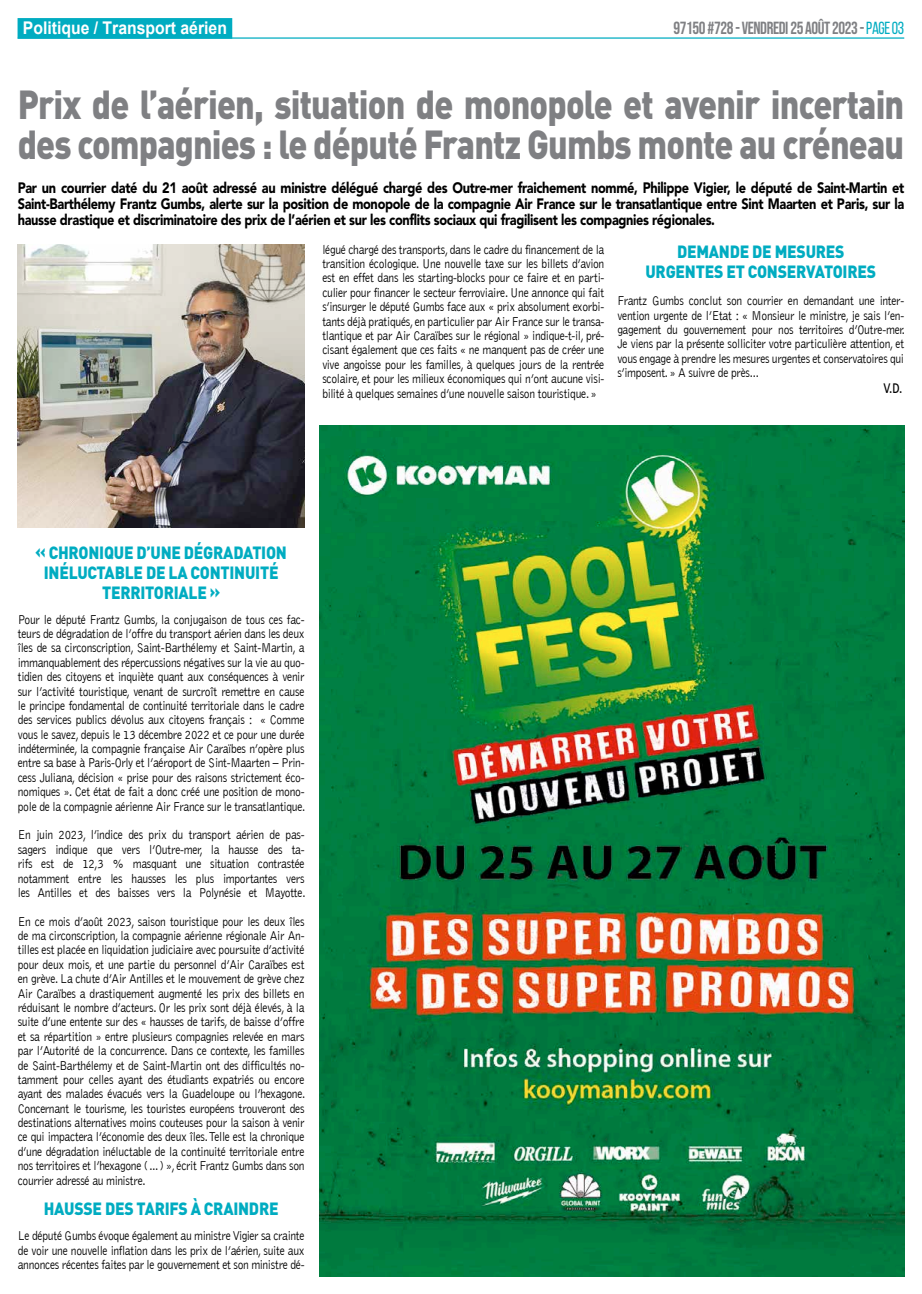
<style>
.page{position:relative;width:922px;height:1294px;background:#fff}
.page>*{position:absolute;margin:0;border:0;box-sizing:border-box;transform-origin:0 0}
.t1{font:900 40px/40px "DIN Pro";letter-spacing:-.025em;color:#7f8083;scale:.85 1}
.t2{font:900 17.5px/20px "DIN Pro";letter-spacing:-.015em;color:#00acc1;text-align:center;scale:.9 1}
.t3{font:17.5px "Bebas Neue";letter-spacing:-.025em;color:#7f8083;scale:.96 1}
.t4{font:700 17.5px "Arial";color:#fff;scale:.9 1}
.t5{font:900 15px/15.6px "Avenir";letter-spacing:-.025em;color:#000;text-align:justify;scale:.85 1}
.t6{font:300 13.12px/14.4px "Bell Gothic";letter-spacing:-.025em;color:#000;text-align:justify;scale:.88 1}
.t7{font:700 13.12px "Bell Gothic";color:#000;scale:.88 1}
.s1{color:#00acc1}
</style>
<div class="page">
<img style="left:319px;top:425px;width:584px;height:851px">
<hr style="left:18px;top:37px;width:886px;height:2px;background:#00acc1">
<div style="left:18px;top:18px;width:214px;height:21px;background:#00acc1"></div>
<img style="left:18px;top:244px;width:286px;height:283px">
<h2 class="t4" style="left:23px;top:16px;width:228px">Politique / Transport aérien</h2>
<h2 class="t3" style="left:673px;top:18px;width:242px">97150 #728 - VENDREDI 25 AOÛT 2023 - <span class="s1">PAGE 03</span></h2>
<h1 class="t1" style="left:18px;top:83px;width:1044px">Prix de l’aérien, situation de monopole et avenir incertain des compagnies : le député Frantz Gumbs monte au créneau</h1>
<p class="t5" style="left:18px;top:181px;width:1044px">Par un courrier daté du 21 août adressé au ministre délégué chargé des Outre-mer fraichement nommé, Philippe Vigier, le député de Saint-Martin et Saint-Barthélemy Frantz Gumbs, alerte sur la position de monopole de la compagnie Air France sur le transatlantique entre Sint Maarten et Paris, sur la hausse drastique et discriminatoire des prix de l’aérien et sur les conflits sociaux qui fragilisent les compagnies régionales.</p>
<p class="t6" style="left:322px;top:242px;width:322px">légué chargé des transports, dans le cadre du financement de la transition écologique. Une nouvelle taxe sur les billets d’avion est en effet dans les starting-blocks pour ce faire et en parti&shy;culier pour financer le secteur ferroviaire. Une annonce qui fait s’insurger le député Gumbs face aux « prix absolument exorbi&shy;tants déjà pratiqués, en particulier par Air France sur le transa&shy;tlantique et par Air Caraïbes sur le régional » indique-t-il, pré&shy;cisant également que ces faits « ne manquent pas de créer une vive angoisse pour les familles, à quelques jours de la rentrée scolaire, et pour les milieux économiques qui n’ont aucune visi&shy;bilité à quelques semaines d’une nouvelle saison touristique. »</p>
<h2 class="t2" style="left:645px;top:241px;width:258px">DEMANDE DE MESURES<br>URGENTES ET CONSERVATOIRES</h2>
<p class="t6" style="left:617px;top:294px;width:328px">Frantz Gumbs conclut son courrier en demandant une inter&shy;vention urgente de l’Etat : « Monsieur le ministre, je sais l’en&shy;gagement du gouvernement pour nos territoires d’Outre-mer.<br>Je viens par la présente solliciter votre particulière attention, et vous engage à prendre les mesures urgentes et conservatoires qui s’imposent. » A suivre de près...</p>
<p class="t7" style="left:882px;top:380px;width:23px">V.D.</p>
<h2 class="t2" style="left:35px;top:541px;width:281px">« CHRONIQUE D’UNE DÉGRADATION<br>INÉLUCTABLE DE LA CONTINUITÉ<br>TERRITORIALE »</h2>
<p class="t6" style="left:18px;top:612px;width:328px">Pour le député Frantz Gumbs, la conjugaison de tous ces fac&shy;teurs de dégradation de l’offre du transport aérien dans les deux îles de sa circonscription, Saint-Barthélemy et Saint-Martin, a immanquablement des répercussions négatives sur la vie au quo&shy;tidien des citoyens et inquiète quant aux conséquences à venir sur l’activité touristique, venant de surcroît remettre en cause le principe fondamental de continuité territoriale dans le cadre des services publics dévolus aux citoyens français : « Comme vous le savez, depuis le 13 décembre 2022 et ce pour une durée indéterminée, la compagnie française Air Caraïbes n’opère plus entre sa base à Paris-Orly et l’aéroport de Sint-Maarten – Prin&shy;cess Juliana, décision « prise pour des raisons strictement éco&shy;nomiques ». Cet état de fait a donc créé une position de mono&shy;pole de la compagnie aérienne Air France sur le transatlantique.</p>
<p class="t6" style="left:18px;top:828px;width:328px">En juin 2023, l’indice des prix du transport aérien de pas&shy;sagers indique que vers l’Outre-mer, la hausse des ta&shy;rifs est de 12,3 % masquant une situation contrastée notamment entre les hausses les plus importantes vers les Antilles et des baisses vers la Polynésie et Mayotte.</p>
<p class="t6" style="left:18px;top:914px;width:328px">En ce mois d’août 2023, saison touristique pour les deux îles de ma circonscription, la compagnie aérienne régionale Air An&shy;tilles est placée en liquidation judiciaire avec poursuite d’activité pour deux mois, et une partie du personnel d’Air Caraïbes est en grève. La chute d’Air Antilles et le mouvement de grève chez Air Caraïbes a drastiquement augmenté les prix des billets en réduisant le nombre d’acteurs. Or les prix sont déjà élevés, à la suite d’une entente sur des « hausses de tarifs, de baisse d’offre et sa répartition » entre plusieurs compagnies relevée en mars par l’Autorité de la concurrence. Dans ce contexte, les familles de Saint-Barthélemy et de Saint-Martin ont des difficultés no&shy;tamment pour celles ayant des étudiants expatriés ou encore ayant des malades évacués vers la Guadeloupe ou l’hexagone.<br>Concernant le tourisme, les touristes européens trouveront des destinations alternatives moins couteuses pour la saison à venir ce qui impactera l’économie des deux îles. Telle est la chronique d’une dégradation inéluctable de la continuité territoriale entre nos territoires et l’hexagone (…) », écrit Frantz Gumbs dans son courrier adressé au ministre.</p>
<h2 class="t2" style="left:44px;top:1198px;width:262px">HAUSSE DES TARIFS À CRAINDRE</h2>
<p class="t6" style="left:18px;top:1228px;width:327px">Le député Gumbs évoque également au ministre Vigier sa crainte de voir une nouvelle inflation dans les prix de l’aérien, suite aux annonces récentes faites par le gouvernement et son ministre dé-</p>
</div>
